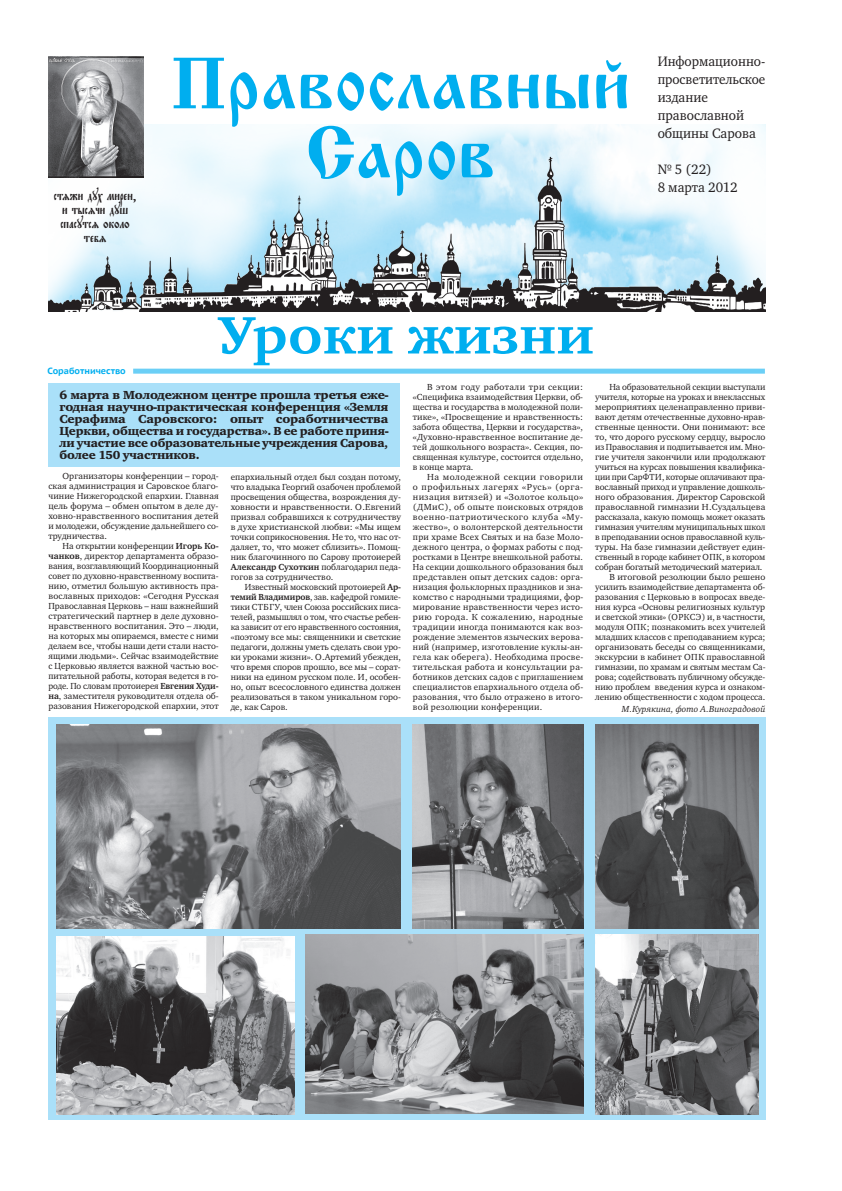
<style>
.page{position:relative;width:842px;height:1191px;background:#fff}
.page>*{position:absolute;margin:0;border:0;box-sizing:border-box;transform-origin:0 0}
.t1{font:76px/69px "Cyrillic Old";color:#00aeef;text-align:center}
.t2{font:700 54px "Charter C";color:#00aeef;scale:1.1 1}
.t3{font:14px/18px "Charter C";color:#231f20;scale:.95 1}
.t4{font:14px/14px "Evangelie C";color:#231f20;text-align:center}
.t5{font:14px/18px "Charter C";color:#231f20;scale:.96 1}
.t6{font:12px/12px "Charter Black C";letter-spacing:-.015em;color:#231f20;text-align:justify}
.t7{font:9px/10px "Charter C";color:#231f20;text-align:justify}
.t8{font:9px "Charter C";letter-spacing:-.02em;color:#231f20}
.t9{font:italic 9px "Charter C";color:#231f20}
.t10{font:700 9px "PT Sans Caption";color:#00aeef}
.s1{font-weight:700}
</style>
<div class="page">
<img style="left:48px;top:124px;width:717px;height:188px">
<img style="left:48px;top:57px;width:95px;height:120px">
<div style="left:48px;top:717px;width:717px;height:403px;background:#aae0f9"></div>
<div style="left:133px;top:369px;width:632px;height:5px;background:#6bcff6"></div>
<div style="left:48px;top:383px;width:351px;height:83px;background:#aae0f9"></div>
<img style="left:595px;top:724px;width:163px;height:205px">
<img style="left:413px;top:724px;width:171px;height:205px">
<img style="left:595px;top:934px;width:163px;height:180px">
<img style="left:305px;top:934px;width:278px;height:179px">
<img style="left:57px;top:936px;width:238px;height:178px">
<img style="left:57px;top:724px;width:344px;height:205px">
<h3 class="t4" style="left:54px;top:188px;width:84px">стяжи дух мирен, и тысячи душ спасутся около тебя</h3>
<p class="t10" style="left:48px;top:364px;width:80px">Соработничество</p>
<h1 class="t1" style="left:171px;top:50px;width:461px">Православный<br>Саров</h1>
<h3 class="t3" style="left:658px;top:52px;width:115px">Информационно&shy;просветительское издание православной общины Сарова</h3>
<h3 class="t5" style="left:658px;top:160px;width:85px">№ 5 (22)<br>8 марта 2012</h3>
<h2 class="t2" style="left:218px;top:306px;width:343px">Уроки жизни</h2>
<p class="t6" style="left:60px;top:389px;width:330px">6 марта в Молодежном центре прошла третья еже&shy;годная научно-практическая конференция «Земля Серафима Саровского: опыт соработничества Церкви, общества и государства». В ее работе приня&shy;ли участие все образовательные учреждения Сарова, более 150 участников.</p>
<p class="t7" style="left:48px;top:471px;width:172px;text-indent:14px">Организаторы конференции – город&shy;ская администрация и Саровское благо&shy;чиние Нижегородской епархии. Главная цель форума – обмен опытом в деле ду&shy;ховно-нравственного воспитания детей и молодежи, обсуждение дальнейшего со&shy;трудничества.</p>
<p class="t7" style="left:48px;top:541px;width:172px;text-indent:14px">На открытии конференции <span class="s1">Игорь Ко&shy;чанков</span>, директор департамента образо&shy;вания, возглавляющий Координационный совет по духовно-нравственному воспита&shy;нию, отметил большую активность пра&shy;вославных приходов: «Сегодня Русская Православная Церковь – наш важнейший стратегический партнер в деле духовно&shy;нравственного воспитания. Это – люди, на которых мы опираемся, вместе с ними делаем все, чтобы наши дети стали насто&shy;ящими людьми». Сейчас взаимодействие с Церковью является важной частью вос&shy;питательной работы, которая ведется в го&shy;роде. По словам протоиерея <span class="s1">Евгения Худи&shy;на</span>, заместителя руководителя отдела об&shy;разования Нижегородской епархии, этот</p>
<p class="t7" style="left:231px;top:472px;width:172px">епархиальный отдел был создан потому, что владыка Георгий озабочен проблемой просвещения общества, возрождения ду&shy;ховности и нравственности. О.Евгений призвал собравшихся к сотрудничеству в духе христианской любви: «Мы ищем точки соприкосновения. Не то, что нас от&shy;даляет, то, что может сблизить». Помощ&shy;ник благочинного по Сарову протоиерей <span class="s1">Александр Сухоткин</span> поблагодарил педа&shy;гогов за сотрудничество.</p>
<p class="t7" style="left:231px;top:582px;width:172px;text-indent:14px">Известный московский протоиерей <span class="s1">Ар&shy;темий Владимиров</span>, зав. кафедрой гомиле&shy;тики СТБГУ, член Союза российских писа&shy;телей, размышлял о том, что счастье ребен&shy;ка зависит от его нравственного состояния, «поэтому все мы: священники и светские педагоги, должны уметь сделать свои уро&shy;ки уроками жизни». О.Артемий убежден, что время споров прошло, все мы – сорат&shy;ники на едином русском поле. И, особен&shy;но, опыт всесословного единства должен реализоваться в таком уникальном горо&shy;де, как Саров.</p>
<p class="t7" style="left:413px;top:382px;width:172px;text-indent:14px">В этом году работали три секции: «Специфика взаимодействия Церкви, об&shy;щества и государства в молодежной поли&shy;тике», «Просвещение и нравственность: забота общества, Церкви и государства», «Духовно-нравственное воспитание де&shy;тей дошкольного возраста». Секция, по&shy;священная культуре, состоится отдельно, в конце марта.</p>
<p class="t7" style="left:413px;top:472px;width:172px;text-indent:14px">На молодежной секции говорили о профильных лагерях «Русь» (орга&shy;низация витязей) и «Золотое кольцо» (ДМиС), об опыте поисковых отрядов военно-патриотического клуба «Му&shy;жество», о волонтерской деятельности при храме Всех Святых и на базе Моло&shy;дежного центра, о формах работы с под&shy;ростками в Центре внешкольной работы.<br>На секции дошкольного образования был представлен опыт детских садов: орга&shy;низация фольклорных праздников и зна&shy;комство с народными традициями, фор&shy;мирование нравственности через исто&shy;рию города. К сожалению, народные традиции иногда понимаются как воз&shy;рождение элементов языческих верова&shy;ний (например, изготовление куклы-ан&shy;гела как оберега). Необходима просве&shy;тительская работа и консультации ра&shy;ботников детских садов с приглашением специалистов епархиального отдела об&shy;разования, что было отражено в итого&shy;вой резолюции конференции.</p>
<p class="t7" style="left:609px;top:382px;width:158px">На образовательной секции выступали</p>
<p class="t7" style="left:595px;top:392px;width:172px">учителя, которые на уроках и внеклассных</p>
<p class="t7" style="left:595px;top:402px;width:172px">мероприятиях целенаправленно приви-</p>
<p class="t7" style="left:595px;top:412px;width:172px">вают детям отечественные духовно-нрав-</p>
<p class="t7" style="left:595px;top:422px;width:172px">ственные ценности. Они понимают: все</p>
<p class="t7" style="left:595px;top:432px;width:172px">то, что дорого русскому сердцу, выросло</p>
<p class="t7" style="left:595px;top:442px;width:172px">из Православия и подпитывается им. Мно-</p>
<p class="t7" style="left:595px;top:452px;width:172px">гие учителя закончили или продолжают</p>
<p class="t7" style="left:595px;top:462px;width:172px">учиться на курсах повышения квалифика-</p>
<p class="t8" style="left:595px;top:472px;width:172px">ции при СарФТИ, которые оплачивают пра-</p>
<p class="t7" style="left:595px;top:482px;width:172px">вославный приход и управление дошколь-</p>
<p class="t7" style="left:595px;top:492px;width:172px">ного образования. Директор Саровской</p>
<p class="t7" style="left:595px;top:502px;width:172px">православной гимназии Н.Суздальцева</p>
<p class="t7" style="left:595px;top:512px;width:172px">рассказала, какую помощь может оказать</p>
<p class="t7" style="left:595px;top:522px;width:172px">гимназия учителям муниципальных школ</p>
<p class="t7" style="left:595px;top:532px;width:172px">в преподавании основ православной куль-</p>
<p class="t7" style="left:595px;top:542px;width:172px">туры. На базе гимназии действует един-</p>
<p class="t7" style="left:595px;top:552px;width:172px">ственный в городе кабинет ОПК, в котором</p>
<p class="t7" style="left:595px;top:562px;width:169px">собран богатый методический материал.</p>
<p class="t7" style="left:609px;top:572px;width:158px">В итоговой резолюции было решено</p>
<p class="t7" style="left:595px;top:582px;width:172px">усилить взаимодействие департамента об-</p>
<p class="t7" style="left:595px;top:592px;width:172px">разования с Церковью в вопросах введе-</p>
<p class="t7" style="left:595px;top:602px;width:172px">ния курса «Основы религиозных культур</p>
<p class="t7" style="left:595px;top:612px;width:172px">и светской этики» (ОРКСЭ) и, в частности,</p>
<p class="t7" style="left:595px;top:622px;width:172px">модуля ОПК; познакомить всех учителей</p>
<p class="t7" style="left:595px;top:632px;width:172px">младших классов с преподаванием курса;</p>
<p class="t7" style="left:595px;top:642px;width:172px">организовать беседы со священниками,</p>
<p class="t7" style="left:595px;top:652px;width:172px">экскурсии в кабинет ОПК православной</p>
<p class="t7" style="left:595px;top:662px;width:172px">гимназии, по храмам и святым местам Са-</p>
<p class="t7" style="left:595px;top:672px;width:172px">рова; содействовать публичному обсужде-</p>
<p class="t7" style="left:595px;top:682px;width:172px">нию проблем введения курса и ознаком-</p>
<p class="t7" style="left:595px;top:692px;width:172px">лению общественности с ходом процесса.</p>
<p class="t9" style="left:622px;top:703px;width:145px">М.Курякина, фото А.Виноградовой</p>
</div>
